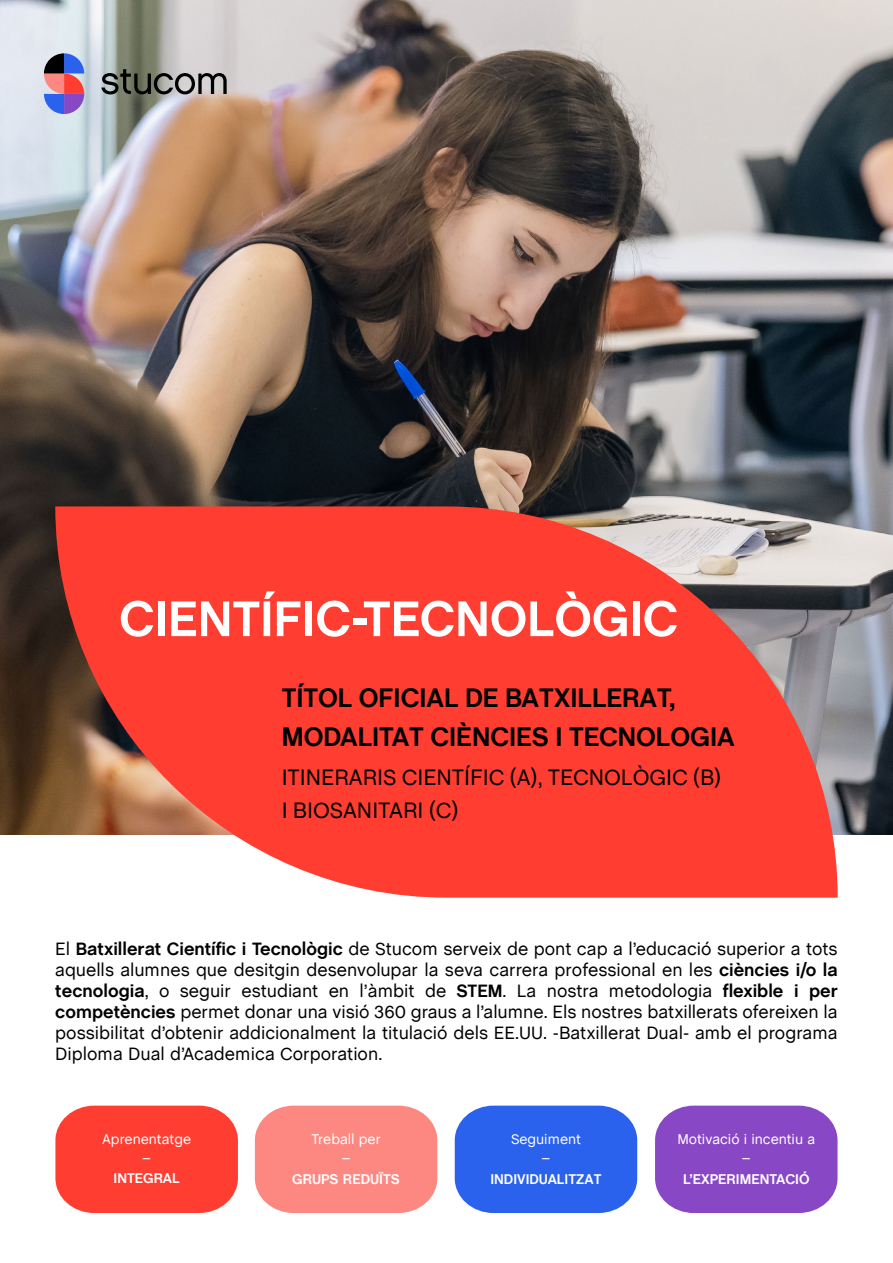
<style>
.page{position:relative;width:893px;height:1263px;background:#fff}
.page>*{position:absolute;margin:0;border:0;box-sizing:border-box;transform-origin:0 0}
.t1{font:700 51px "Chalet";color:#fff}
.t2{font:700 30px/36px "Chalet";color:#000}
.t3{font:700 27px/39px "Chalet";color:#000}
.t4{font:22.5px/33px "Chalet";color:#000}
.t5{font:18px/21px "Chalet";color:#000;text-align:justify}
.t6{font:14.25px/13.5px "Chalet";color:#fff;text-align:center}
.t7{font:700 14.25px "Chalet";color:#fff}
.s1{font-weight:700}
</style>
<div class="page">
<img style="left:0;top:0;width:893px;height:834px">
<svg style="left:55px;top:506px;width:783px;height:392px;background:#ee5348"></svg>
<svg style="left:44px;top:53px;width:40px;height:61px;background:#8e6ea1"></svg>
<svg style="left:101px;top:69px;width:126px;height:25px;background:#757671"></svg>
<svg style="left:255px;top:1105px;width:182px;height:108px;background:#fc8f89"></svg>
<svg style="left:455px;top:1105px;width:182px;height:108px;background:#376bee"></svg>
<svg style="left:655px;top:1105px;width:182px;height:108px;background:#8f52c7"></svg>
<svg style="left:55px;top:1105px;width:183px;height:108px;background:#ff493e"></svg>
<h1 class="t1" style="left:119px;top:588px;width:561px">CIENTÍFIC-TECNOLÒGIC</h1>
<h3 class="t3" style="left:282px;top:680px;width:454px">TÍTOL OFICIAL DE BATXILLERAT,<br>MODALITAT CIÈNCIES I TECNOLOGIA</h3>
<p class="t4" style="left:282px;top:759px;width:441px">ITINERARIS CIENTÍFIC (A), TECNOLÒGIC (B)<br>I BIOSANITARI (C)</p>
<h2 class="t2" style="left:273px;top:716px;width:439px">TÍTOL OFICIAL DE BATXILLERAT,<br>MODALITAT EN ARTS</h2>
<p class="t5" style="left:55px;top:937px;width:784px">El <span class="s1">Batxillerat Científic i Tecnològic</span> de Stucom serveix de pont cap a l’educació superior a tots aquells alumnes que desitgin desenvolupar la seva carrera professional en les <span class="s1">ciències i/o la tecnologia</span>, o seguir estudiant en l’àmbit de <span class="s1">STEM</span>. La nostra metodologia <span class="s1">flexible i per competències</span> permet donar una visió 360 graus a l’alumne. Els nostres batxillerats ofereixen la possibilitat d’obtenir addicionalment la titulació dels EE.UU. -Batxillerat Dual- amb el programa Diploma Dual d’Academica Corporation.</p>
<p class="t6" style="left:311px;top:1131px;width:71px">Treball per _</p>
<p class="t6" style="left:511px;top:1131px;width:71px">Seguiment _</p>
<p class="t6" style="left:677px;top:1131px;width:139px">Motivació i incentiu a _</p>
<p class="t6" style="left:102px;top:1131px;width:91px">Aprenentatge _</p>
<p class="t7" style="left:114px;top:1169px;width:68px">INTEGRAL</p>
<p class="t7" style="left:292px;top:1170px;width:109px">GRUPS REDUÏTS</p>
<p class="t7" style="left:490px;top:1170px;width:113px">INDIVIDUALITZAT</p>
<p class="t7" style="left:683px;top:1171px;width:128px">L’EXPERIMENTACIÓ</p>
</div>
